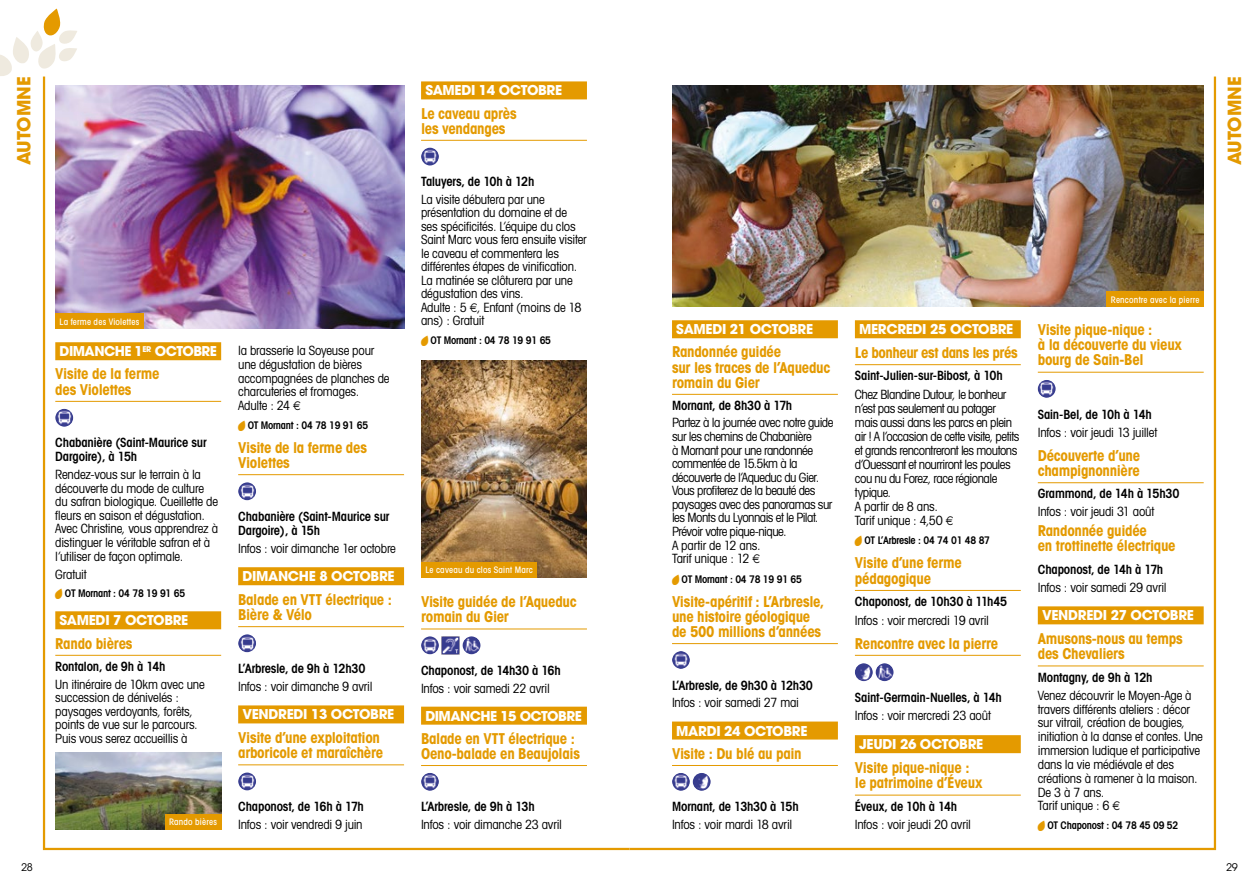
<style>
.page{position:relative;width:1259px;height:893px;background:#fff}
.page>*{position:absolute;margin:0;border:0;box-sizing:border-box;transform-origin:0 0}
.t1{font:700 18px "ITC Avant Garde Std";color:#e49a00}
.t2{font:700 condensed 15px/15.3px "Avant Garde";letter-spacing:-.02em;color:#e49a00}
.t3{font:700 13.5px "Avant Garde";letter-spacing:-.025em;color:#fff}
.t4{font:condensed 12.75px/13.8px "Avant Garde";letter-spacing:-.02em;color:#000}
.t5{font:condensed 12.75px/13.5px "Avant Garde";letter-spacing:-.04em;color:#000}
.t6{font:600 condensed 12.75px/13.6px "Avant Garde";letter-spacing:-.015em;color:#000}
.t7{font:600 condensed 10.5px "Avant Garde";letter-spacing:-.025em;color:#000}
.t8{font:10.5px "ITC Avant Garde Std";color:#000}
.t9{font:500 condensed 9px "Avant Garde";letter-spacing:.025em;color:#fff}
.s1{font-family:"Euro Sans";font-stretch:normal}
.s2{font-family:"OT Monts Lyonnais";font-weight:400;font-stretch:normal;color:#e49a00}
</style>
<div class="page">
<svg style="left:0;top:9px;width:77px;height:67px"></svg>
<img style="left:42px;top:74px;width:585px;height:777px">
<img style="left:627px;top:76px;width:590px;height:775px">
<h1 class="t1" style="left:12px;top:165px;width:90px;rotate:-90deg">AUTOMNE</h1>
<h1 class="t1" style="left:1222px;top:165px;width:90px;rotate:-90deg">AUTOMNE</h1>
<p class="t3" style="left:425px;top:82px;width:138px">SAMEDI 14 OCTOBRE</p>
<p class="t2" style="left:421px;top:105px;width:97px">Le caveau après les vendanges</p>
<p class="t6" style="left:421px;top:174px;width:115px">Taluyers, de 10h à 12h</p>
<p class="t4" style="left:421px;top:192px;width:167px">La visite débutera par une présentation du domaine et de ses spécificités. L’équipe du clos<br>Saint Marc vous fera ensuite visiter le caveau et commentera les différentes étapes de vinification.<br>La matinée se clôturera par une dégustation des vins.<br>Adulte : 5 <span class="s1">€</span>, Enfant (moins de 18 ans) : Gratuit</p>
<p class="t7" style="left:421px;top:333px;width:131px"><span class="s2">$</span> OT Mornant : 04 78 19 91 65</p>
<p class="t9" style="left:1111px;top:294px;width:90px">Rencontre avec la pierre</p>
<p class="t9" style="left:60px;top:316px;width:81px">La ferme des Violettes</p>
<p class="t2" style="left:1037px;top:321px;width:146px">Visite pique-nique :<br>à la découverte du vieux bourg de Sain-Bel</p>
<p class="t3" style="left:676px;top:321px;width:138px">SAMEDI 21 OCTOBRE</p>
<p class="t2" style="left:672px;top:344px;width:160px">Randonnée guidée<br>sur les traces de l’Aqueduc romain du Gier</p>
<p class="t6" style="left:672px;top:398px;width:122px">Mornant, de 8h30 à 17h</p>
<p class="t5" style="left:672px;top:416px;width:163px">Partez à la journée avec notre guide sur les chemins de Chabanière<br>à Mornant pour une randonnée commentée de 15.5km à la découverte de l’Aqueduc du Gier.<br>Vous profiterez de la beauté des paysages avec des panoramas sur les Monts du Lyonnais et le Pilat.<br>Prévoir votre pique-nique.<br>A partir de 12 ans.<br>Tarif unique : 12 <span class="s1">€</span></p>
<p class="t7" style="left:672px;top:573px;width:131px"><span class="s2">$</span> OT Mornant : 04 78 19 91 65</p>
<p class="t2" style="left:672px;top:593px;width:154px">Visite-apéritif : L’Arbresle, une histoire géologique de 500 millions d’années</p>
<p class="t3" style="left:859px;top:321px;width:156px">MERCREDI 25 OCTOBRE</p>
<p class="t2" style="left:855px;top:344px;width:164px">Le bonheur est dans les prés</p>
<p class="t6" style="left:855px;top:369px;width:149px">Saint-Julien-sur-Bibost, à 10h</p>
<p class="t5" style="left:855px;top:387px;width:166px;line-height:14.1px">Chez Blandine Dutour, le bonheur n’est pas seulement au potager mais aussi dans les parcs en plein air ! A l’occasion de cette visite, petits et grands rencontreront les moutons d’Ouessant et nourriront les poules cou nu du Forez, race régionale typique.<br>A partir de 8 ans.<br>Tarif unique : 4,50 <span class="s1">€</span></p>
<p class="t7" style="left:855px;top:534px;width:137px"><span class="s2">$</span> OT L’Arbresle : 04 74 01 48 87</p>
<p class="t2" style="left:855px;top:555px;width:108px">Visite d’une ferme pédagogique</p>
<p class="t6" style="left:855px;top:595px;width:154px">Chaponost, de 10h30 à 11h45</p>
<p class="t4" style="left:855px;top:613px;width:136px">Infos : voir mercredi 19 avril</p>
<p class="t2" style="left:855px;top:635px;width:145px">Rencontre avec la pierre</p>
<p class="t4" style="left:238px;top:343px;width:153px">la brasserie la Soyeuse pour une dégustation de bières accompagnées de planches de charcuteries et fromages.<br>Adulte : 24 <span class="s1">€</span></p>
<p class="t7" style="left:238px;top:419px;width:131px"><span class="s2">$</span> OT Mornant : 04 78 19 91 65</p>
<p class="t2" style="left:238px;top:439px;width:130px">Visite de la ferme des<br>Violettes</p>
<p class="t3" style="left:60px;top:343px;width:159px">DIMANCHE 1<sup>ER</sup> OCTOBRE</p>
<p class="t2" style="left:55px;top:366px;width:106px">Visite de la ferme des Violettes</p>
<p class="t6" style="left:1037px;top:407px;width:116px">Sain-Bel, de 10h à 14h</p>
<p class="t4" style="left:1037px;top:425px;width:121px">Infos : voir jeudi 13 juillet</p>
<p class="t2" style="left:1037px;top:447px;width:104px">Découverte d’une champignonnière</p>
<p class="t6" style="left:1037px;top:487px;width:143px">Grammond, de 14h à 15h30</p>
<p class="t4" style="left:1037px;top:505px;width:118px">Infos : voir jeudi 31 août</p>
<p class="t2" style="left:1037px;top:523px;width:139px">Randonnée guidée<br>en trottinette électrique</p>
<p class="t6" style="left:1037px;top:562px;width:127px">Chaponost, de 14h à 17h</p>
<p class="t4" style="left:1037px;top:580px;width:130px">Infos : voir samedi 29 avril</p>
<p class="t3" style="left:1042px;top:607px;width:153px">VENDREDI 27 OCTOBRE</p>
<p class="t2" style="left:1037px;top:630px;width:146px">Amusons-nous au temps des Chevaliers</p>
<p class="t6" style="left:1037px;top:670px;width:116px">Montagny, de 9h à 12h</p>
<p class="t4" style="left:1037px;top:688px;width:167px">Venez découvrir le Moyen-Age à travers différents ateliers : décor sur vitrail, création de bougies, initiation à la danse et contes. Une immersion ludique et participative dans la vie médiévale et des créations à ramener à la maison.<br>De 3 à 7 ans.<br>Tarif unique : 6 <span class="s1">€</span></p>
<p class="t7" style="left:1037px;top:819px;width:142px"><span class="s2">$</span> OT Chaponost : 04 78 45 09 52</p>
<p class="t6" style="left:55px;top:436px;width:153px">Chabanière (Saint-Maurice sur<br>Dargoire), à 15h</p>
<p class="t4" style="left:55px;top:467px;width:164px">Rendez-vous sur le terrain à la découverte du mode de culture du safran biologique. Cueillette de fleurs en saison et dégustation.<br>Avec Christine, vous apprendrez à distinguer le véritable safran et à l’utiliser de façon optimale.</p>
<p class="t4" style="left:55px;top:567px;width:33px">Gratuit</p>
<p class="t7" style="left:55px;top:587px;width:131px"><span class="s2">$</span> OT Mornant : 04 78 19 91 65</p>
<p class="t3" style="left:60px;top:612px;width:130px">SAMEDI 7 OCTOBRE</p>
<p class="t2" style="left:55px;top:635px;width:79px">Rando bières</p>
<p class="t6" style="left:55px;top:659px;width:112px">Rontalon, de 9h à 14h</p>
<p class="t4" style="left:55px;top:677px;width:151px">Un itinéraire de 10km avec une succession de dénivelés : paysages verdoyants, forêts, points de vue sur le parcours.<br>Puis vous serez accueillis à</p>
<p class="t6" style="left:238px;top:509px;width:153px">Chabanière (Saint-Maurice sur<br>Dargoire), à 15h</p>
<p class="t4" style="left:238px;top:541px;width:159px">Infos : voir dimanche 1er octobre</p>
<p class="t3" style="left:242px;top:568px;width:154px">DIMANCHE 8 OCTOBRE</p>
<p class="t2" style="left:238px;top:591px;width:155px">Balade en VTT électrique :<br>Bière &amp; Vélo</p>
<p class="t9" style="left:425px;top:564px;width:109px">Le caveau du clos Saint Marc</p>
<p class="t2" style="left:421px;top:594px;width:157px">Visite guidée de l’Aqueduc romain du Gier</p>
<p class="t6" style="left:238px;top:661px;width:129px">L’Arbresle, de 9h à 12h30</p>
<p class="t4" style="left:238px;top:679px;width:136px">Infos : voir dimanche 9 avril</p>
<p class="t3" style="left:242px;top:706px;width:153px">VENDREDI 13 OCTOBRE</p>
<p class="t2" style="left:238px;top:729px;width:147px">Visite d’une exploitation arboricole et maraîchère</p>
<p class="t6" style="left:421px;top:663px;width:141px">Chaponost, de 14h30 à 16h</p>
<p class="t4" style="left:421px;top:681px;width:130px">Infos : voir samedi 22 avril</p>
<p class="t3" style="left:425px;top:707px;width:158px">DIMANCHE 15 OCTOBRE</p>
<p class="t2" style="left:421px;top:730px;width:160px">Balade en VTT électrique :<br>Oeno-balade en Beaujolais</p>
<p class="t6" style="left:421px;top:800px;width:115px">L’Arbresle, de 9h à 13h</p>
<p class="t4" style="left:421px;top:817px;width:142px">Infos : voir dimanche 23 avril</p>
<p class="t6" style="left:672px;top:678px;width:142px">L’Arbresle, de 9h30 à 12h30</p>
<p class="t4" style="left:672px;top:696px;width:128px">Infos : voir samedi 27 mai</p>
<p class="t3" style="left:676px;top:722px;width:133px">MARDI 24 OCTOBRE</p>
<p class="t2" style="left:672px;top:745px;width:131px">Visite : Du blé au pain</p>
<p class="t6" style="left:855px;top:691px;width:148px">Saint-Germain-Nuelles, à 14h</p>
<p class="t4" style="left:855px;top:709px;width:137px">Infos : voir mercredi 23 août</p>
<p class="t3" style="left:859px;top:735px;width:126px">JEUDI 26 OCTOBRE</p>
<p class="t2" style="left:855px;top:759px;width:129px">Visite pique-nique : le patrimoine d’Éveux</p>
<p class="t6" style="left:855px;top:799px;width:104px">Éveux, de 10h à 14h</p>
<p class="t4" style="left:855px;top:817px;width:118px">Infos : voir jeudi 20 avril</p>
<p class="t6" style="left:238px;top:800px;width:127px">Chaponost, de 16h à 17h</p>
<p class="t4" style="left:238px;top:817px;width:126px">Infos : voir vendredi 9 juin</p>
<p class="t6" style="left:672px;top:800px;width:128px">Mornant, de 13h30 à 15h</p>
<p class="t4" style="left:672px;top:817px;width:122px">Infos : voir mardi 18 avril</p>
<p class="t9" style="left:169px;top:816px;width:49px">Rando bières</p>
<p class="t8" style="left:21px;top:861px;width:13px">28</p>
<p class="t8" style="left:1226px;top:861px;width:13px">29</p>
</div>
